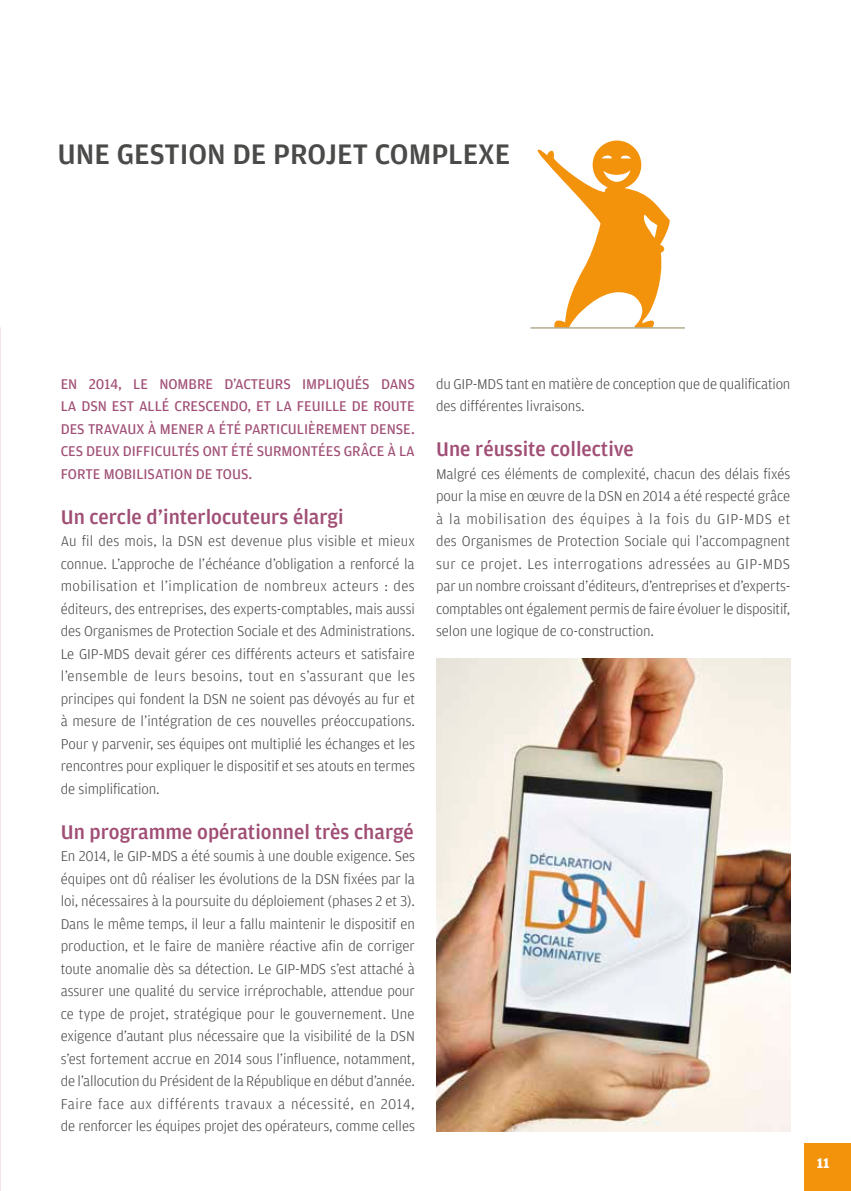
<style>
.page{position:relative;width:851px;height:1191px;background:#fff}
.page>*{position:absolute;margin:0;border:0;box-sizing:border-box;transform-origin:0 0}
.t1{font:500 30px "Amplitude";color:#4a4a49}
.t2{font:500 21px "Amplitude";color:#a04e75}
.t3{font:300 15px/22.5px "Amplitude";letter-spacing:-.005em;color:#4a4a49;text-align:justify}
.t4{font:15px/22.5px "Amplitude";color:#a04e75;text-align:justify}
.t5{font:700 15px "Amplitude";color:#fff}
</style>
<div class="page">
<img style="left:436px;top:659px;width:354px;height:472px">
<svg style="left:537px;top:140px;width:133px;height:187px"></svg>
<hr style="left:530px;top:327px;width:154px;height:2px;background:#b1ab8d">
<div style="left:804px;top:1143px;width:46px;height:48px;background:#f3920b"></div>
<h1 class="t1" style="left:57px;top:137px;width:454px">UNE GESTION DE PROJET COMPLEXE</h1>
<p class="t4" style="left:61px;top:372px;width:355px">EN 2014, LE NOMBRE D’ACTEURS IMPLIQUÉS DANS LA DSN EST ALLÉ CRESCENDO, ET LA FEUILLE DE ROUTE DES TRAVAUX À MENER A ÉTÉ PARTICULIÈREMENT DENSE.<br>CES DEUX DIFFICULTÉS ONT ÉTÉ SURMONTÉES GRÂCE À LA FORTE MOBILISATION DE TOUS.</p>
<h2 class="t2" style="left:61px;top:505px;width:284px">Un cercle d’interlocuteurs élargi</h2>
<p class="t3" style="left:61px;top:530px;width:356px">Au fil des mois, la DSN est devenue plus visible et mieux connue. L’approche de l’échéance d’obligation a renforcé la mobilisation et l’implication de nombreux acteurs : des éditeurs, des entreprises, des experts-comptables, mais aussi des Organismes de Protection Sociale et des Administrations.<br>Le GIP-MDS devait gérer ces différents acteurs et satisfaire l’ensemble de leurs besoins, tout en s’assurant que les principes qui fondent la DSN ne soient pas dévoyés au fur et à mesure de l’intégration de ces nouvelles préoccupations.<br>Pour y parvenir, ses équipes ont multiplié les échanges et les rencontres pour expliquer le dispositif et ses atouts en termes de simplification.</p>
<h2 class="t2" style="left:61px;top:820px;width:354px">Un programme opérationnel très chargé</h2>
<p class="t3" style="left:61px;top:845px;width:356px">En 2014, le GIP-MDS a été soumis à une double exigence. Ses équipes ont dû réaliser les évolutions de la DSN fixées par la loi, nécessaires à la poursuite du déploiement (phases 2 et 3).<br>Dans le même temps, il leur a fallu maintenir le dispositif en production, et le faire de manière réactive afin de corriger toute anomalie dès sa détection. Le GIP-MDS s’est attaché à assurer une qualité du service irréprochable, attendue pour ce type de projet, stratégique pour le gouvernement. Une exigence d’autant plus nécessaire que la visibilité de la DSN s’est fortement accrue en 2014 sous l’influence, notamment, de l’allocution du Président de la République en début d’année.<br>Faire face aux différents travaux a nécessité, en 2014, de renforcer les équipes projet des opérateurs, comme celles</p>
<p class="t3" style="left:436px;top:372px;width:356px">du GIP-MDS tant en matière de conception que de qualification des différentes livraisons.</p>
<h2 class="t2" style="left:436px;top:437px;width:199px">Une réussite collective</h2>
<p class="t3" style="left:436px;top:462px;width:356px">Malgré ces éléments de complexité, chacun des délais fixés pour la mise en œuvre de la DSN en 2014 a été respecté grâce à la mobilisation des équipes à la fois du GIP-MDS et des Organismes de Protection Sociale qui l’accompagnent sur ce projet. Les interrogations adressées au GIP-MDS par un nombre croissant d’éditeurs, d’entreprises et d’experts&shy;comptables ont également permis de faire évoluer le dispositif, selon une logique de co-construction.</p>
<p class="t5" style="left:816px;top:1155px;width:14px">11</p>
</div>
